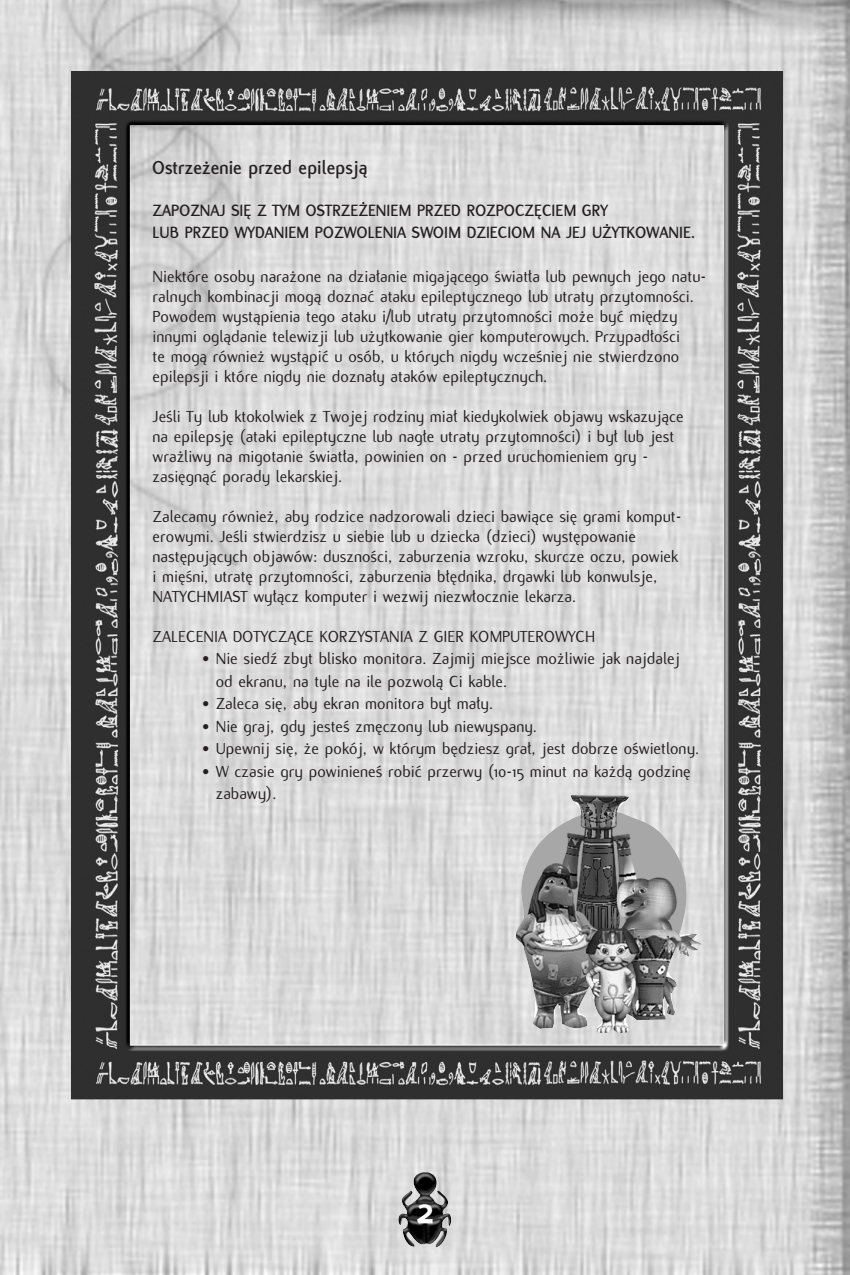
<style>
.page{position:relative;width:850px;height:1275px;background:#fff}
.page>*{position:absolute;margin:0;border:0;box-sizing:border-box;transform-origin:0 0}
.t1{font:800 40px "Flux PL";color:#fff}
.t2{font:700 20px "Flux PL";color:#231f20}
.t3{font:17.5px/20px "Flux PL";color:#231f20}
.t4{font:700 17.5px/23px "Flux PL";color:#231f20}
</style>
<div class="page">
<img style="left:0;top:0;width:850px;height:1275px">
<img style="left:398px;top:1172px;width:54px;height:76px">
<img style="left:71px;top:71px;width:712px;height:1029px">
<img style="left:515px;top:795px;width:187px;height:239px">
<p class="t2" style="left:153px;top:160px;width:216px">Ostrze˝enie przed epilepsjà</p>
<p class="t4" style="left:153px;top:200px;width:544px">ZAPOZNAJ SI¢ Z TYM OSTRZE˚ENIEM PRZED ROZPOCZ¢CIEM GRY<br>LUB PRZED WYDANIEM POZWOLENIA SWOIM DZIECIOM NA JEJ U˚YTKOWANIE.</p>
<p class="t3" style="left:153px;top:267px;width:555px">Niektóre osoby nara˝one na dzia∏anie migajàcego Êwiat∏a lub pewnych jego natu&shy;ralnych kombinacji mogà doznaç ataku epileptycznego lub utraty przytomnoÊci.<br>Powodem wystàpienia tego ataku i/lub utraty przytomnoÊci mo˝e byç mi´dzy innymi oglàdanie telewizji lub u˝ytkowanie gier komputerowych. Przypad∏oÊci<br>te mogà równie˝ wystàpiç u osób, u których nigdy wczeÊniej nie stwierdzono epilepsji i które nigdy nie dozna∏y ataków epileptycznych.</p>
<p class="t3" style="left:153px;top:407px;width:533px">JeÊli Ty lub ktokolwiek z Twojej rodziny mia∏ kiedykolwiek objawy wskazujàce na epilepsj´ (ataki epileptyczne lub nag∏e utraty przytomnoÊci) i by∏ lub jest wra˝liwy na migotanie Êwiat∏a, powinien on - przed uruchomieniem gry - zasi´gnàç porady lekarskiej.</p>
<p class="t3" style="left:153px;top:507px;width:531px">Zalecamy równie˝, aby rodzice nadzorowali dzieci bawiàce si´ grami komput&shy;erowymi. JeÊli stwierdzisz u siebie lub u dziecka (dzieci) wyst´powanie nast´pujàcych objawów: dusznoÊci, zaburzenia wzroku, skurcze oczu, powiek i mi´Êni, utrat´ przytomnoÊci, zaburzenia b∏´dnika, drgawki lub konwulsje, NATYCHMIAST wy∏àcz komputer i wezwij niezw∏ocznie lekarza.</p>
<p class="t3" style="left:153px;top:627px;width:444px">ZALECENIA DOTYCZÑCE KORZYSTANIA Z GIER KOMPUTEROWYCH</p>
<p class="t3" style="left:216px;top:649px;width:466px;line-height:22.5px;text-indent:-14px">• Nie siedê zbyt blisko monitora. Zajmij miejsce mo˝liwie jak najdalej od ekranu, na tyle na ile pozwolà Ci kable.</p>
<p class="t3" style="left:202px;top:695px;width:292px">• Zaleca si´, aby ekran monitora by∏ ma∏y.</p>
<p class="t3" style="left:202px;top:717px;width:336px">• Nie graj, gdy jesteÊ zm´czony lub niewyspany.</p>
<p class="t3" style="left:202px;top:740px;width:498px">• Upewnij si´, ˝e pokój, w którym b´dziesz gra∏, jest dobrze oÊwietlony.</p>
<p class="t3" style="left:216px;top:761px;width:477px;line-height:22.5px;text-indent:-14px">• W czasie gry powinieneÊ robiç przerwy (10-15 minut na ka˝dà godzin´ zabawy).</p>
<h1 class="t1" style="left:417px;top:1194px;width:18px">2</h1>
</div>
